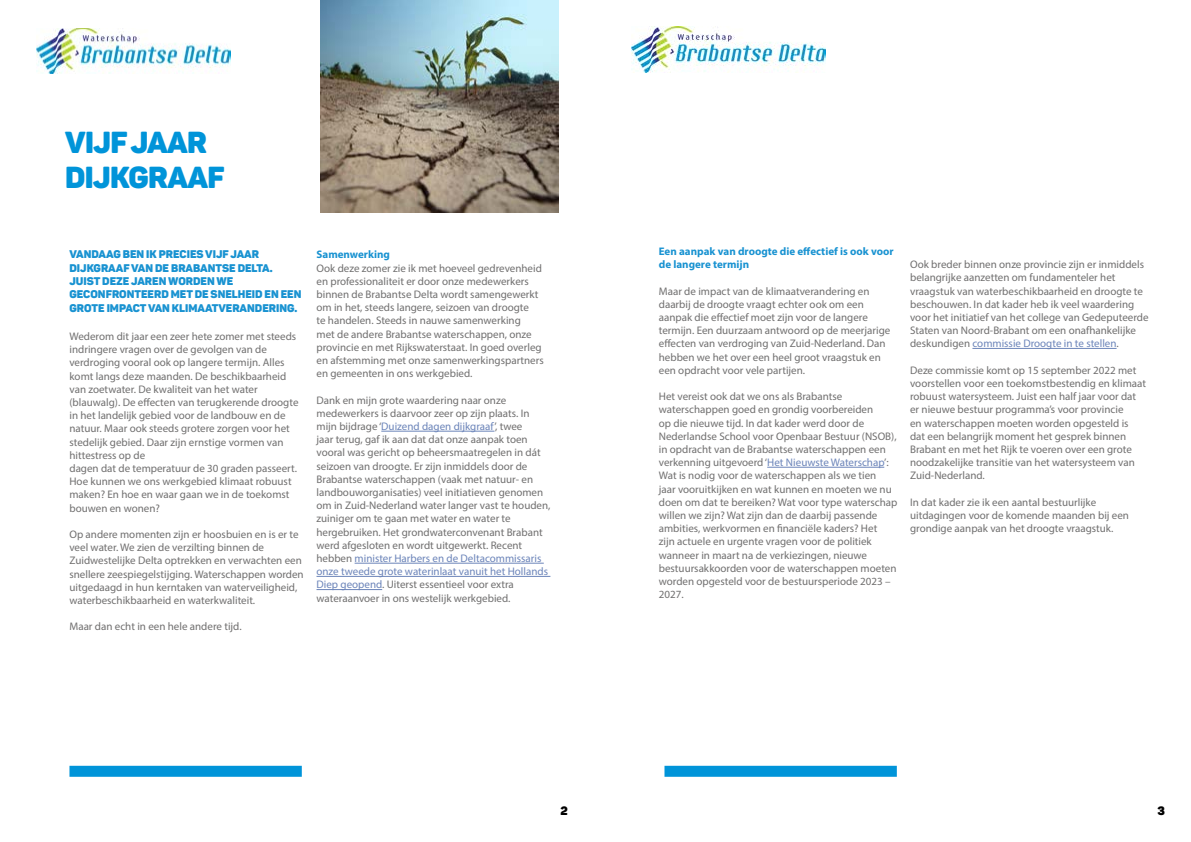
<style>
.page{position:relative;width:1191px;height:842px;background:#fff}
.page>*{position:absolute;margin:0;border:0;box-sizing:border-box;transform-origin:0 0}
.t1{font:30px/35px "Panton Black Caps";letter-spacing:-.02em;color:#0094d9}
.t2{font:12px "Panton Black Caps";color:#000}
.t3{font:11px/13.2px "Myriad Pro";color:#706f6f}
.t4{font:11px/13.2px "Panton Black Caps";color:#1892d1}
.t5{font:700 11px/13.2px "Myriad Pro";color:#1892d1}
.s1{color:#6b84b9}
</style>
<div class="page">
<div style="left:69px;top:766px;width:233px;height:11px;background:#0094d9"></div>
<img style="left:320px;top:0;width:238px;height:213px">
<img style="left:36px;top:28px;width:194px;height:46px">
<hr style="left:381px;top:431px;width:113px;height:1px;background:#6b84b9">
<hr style="left:354px;top:563px;width:190px;height:1px;background:#6b84b9">
<hr style="left:316px;top:576px;width:234px;height:1px;background:#6b84b9">
<hr style="left:316px;top:589px;width:66px;height:1px;background:#6b84b9">
<img style="left:631px;top:26px;width:194px;height:46px">
<div style="left:664px;top:766px;width:233px;height:11px;background:#0094d9"></div>
<hr style="left:767px;top:467px;width:117px;height:1px;background:#6b84b9">
<hr style="left:972px;top:348px;width:144px;height:1px;background:#6b84b9">
<h1 class="t1" style="left:65px;top:125px;width:161px">VIJF JAAR<br>DIJKGRAAF</h1>
<p class="t4" style="left:69px;top:248px;width:233px">VANDAAG BEN IK PRECIES VIJF JAAR<br>DIJKGRAAF VAN DE BRABANTSE DELTA.<br>JUIST DEZE JAREN WORDEN WE<br>GECONFRONTEERD MET DE SNELHEID EN EEN</p>
<p class="t4" style="left:69px;top:302px;width:229px">GROTE IMPACT VAN KLIMAATVERANDERING.</p>
<p class="t3" style="left:69px;top:329px;width:230px">Wederom dit jaar een zeer hete zomer met steeds indringere vragen over de gevolgen van de verdroging vooral ook op langere termijn. Alles komt langs deze maanden. De beschikbaarheid van zoetwater. De kwaliteit van het water (blauwalg). De effecten van terugkerende droogte in het landelijk gebied voor de landbouw en de natuur. Maar ook steeds grotere zorgen voor het stedelijk gebied. Daar zijn ernstige vormen van hittestress op de<br>dagen dat de temperatuur de 30 graden passeert.<br>Hoe kunnen we ons werkgebied klimaat robuust maken? En hoe en waar gaan we in de toekomst bouwen en wonen?</p>
<p class="t3" style="left:69px;top:527px;width:236px">Op andere momenten zijn er hoosbuien en is er te veel water. We zien de verzilting binnen de Zuidwestelijke Delta optrekken en verwachten een snellere zeespiegelstijging. Waterschappen worden uitgedaagd in hun kerntaken van waterveiligheid, waterbeschikbaarheid en waterkwaliteit.</p>
<p class="t3" style="left:69px;top:620px;width:174px">Maar dan echt in een hele andere tijd.</p>
<p class="t5" style="left:316px;top:248px;width:75px">Samenwerking</p>
<p class="t3" style="left:316px;top:261px;width:229px">Ook deze zomer zie ik met hoeveel gedrevenheid en professionaliteit er door onze medewerkers binnen de Brabantse Delta wordt samengewerkt om in het, steeds langere, seizoen van droogte<br>te handelen. Steeds in nauwe samenwerking<br>met de andere Brabantse waterschappen, onze provincie en met Rijkswaterstaat. In goed overleg en afstemming met onze samenwerkingspartners en gemeenten in ons werkgebied.</p>
<p class="t3" style="left:316px;top:393px;width:235px">Dank en mijn grote waardering naar onze medewerkers is daarvoor zeer op zijn plaats. In mijn bijdrage ‘<span class="s1">Duizend dagen dijkgraaf</span>’, twee<br>jaar terug, gaf ik aan dat dat onze aanpak toen vooral was gericht op beheersmaatregelen in dát seizoen van droogte. Er zijn inmiddels door de Brabantse waterschappen (vaak met natuur- en landbouworganisaties) veel initiatieven genomen om in Zuid-Nederland water langer vast te houden, zuiniger om te gaan met water en water te hergebruiken. Het grondwaterconvenant Brabant werd afgesloten en wordt uitgewerkt. Recent hebben <span class="s1">minister Harbers en de Deltacommissaris onze tweede grote waterinlaat vanuit het Hollands Diep geopend</span>. Uiterst essentieel voor extra wateraanvoer in ons westelijk werkgebied.</p>
<p class="t5" style="left:659px;top:244px;width:236px">Een aanpak van droogte die effectief is ook voor de langere termijn</p>
<p class="t3" style="left:659px;top:284px;width:233px">Maar de impact van de klimaatverandering en daarbij de droogte vraagt echter ook om een aanpak die effectief moet zijn voor de langere termijn. Een duurzaam antwoord op de meerjarige effecten van verdroging van Zuid-Nederland. Dan hebben we het over een heel groot vraagstuk en een opdracht voor vele partijen.</p>
<p class="t3" style="left:659px;top:390px;width:240px">Het vereist ook dat we ons als Brabantse waterschappen goed en grondig voorbereiden<br>op die nieuwe tijd. In dat kader werd door de Nederlandse School voor Openbaar Bestuur (NSOB), in opdracht van de Brabantse waterschappen een verkenning uitgevoerd ‘<span class="s1">Het Nieuwste Waterschap</span>’:<br>Wat is nodig voor de waterschappen als we tien<br>jaar vooruitkijken en wat kunnen en moeten we nu doen om dat te bereiken? Wat voor type waterschap willen we zijn? Wat zijn dan de daarbij passende ambities, werkvormen en financiële kaders? Het<br>zijn actuele en urgente vragen voor de politiek wanneer in maart na de verkiezingen, nieuwe bestuursakkoorden voor de waterschappen moeten worden opgesteld voor de bestuursperiode 2023 – 2027.</p>
<p class="t3" style="left:910px;top:258px;width:240px">Ook breder binnen onze provincie zijn er inmiddels belangrijke aanzetten om fundamenteler het vraagstuk van waterbeschikbaarheid en droogte te beschouwen. In dat kader heb ik veel waardering voor het initiatief van het college van Gedeputeerde Staten van Noord-Brabant om een onafhankelijke deskundigen <span class="s1">commissie Droogte in te stellen</span>.</p>
<p class="t3" style="left:910px;top:363px;width:237px">Deze commissie komt op 15 september 2022 met voorstellen voor een toekomstbestendig en klimaat robuust watersysteem. Juist een half jaar voor dat er nieuwe bestuur programma’s voor provincie<br>en waterschappen moeten worden opgesteld is dat een belangrijk moment het gesprek binnen Brabant en met het Rijk te voeren over een grote noodzakelijke transitie van het watersysteem van Zuid-Nederland.</p>
<p class="t3" style="left:910px;top:495px;width:220px">In dat kader zie ik een aantal bestuurlijke uitdagingen voor de komende maanden bij een grondige aanpak van het droogte vraagstuk.</p>
<p class="t2" style="left:560px;top:803px;width:9px">2</p>
<p class="t2" style="left:1157px;top:803px;width:9px">3</p>
</div>
